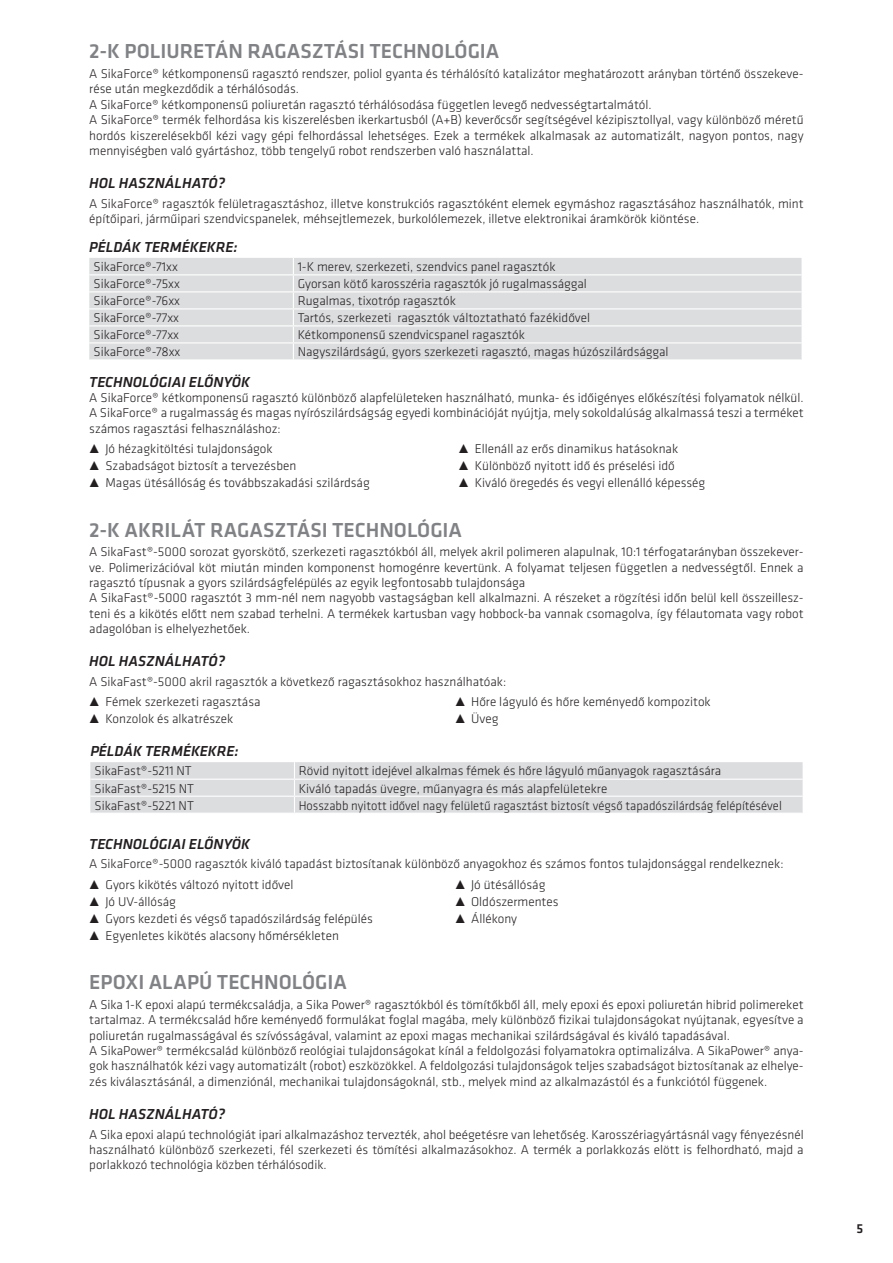
<style>
.page{position:relative;width:893px;height:1263px;background:#fff}
.page>*{position:absolute;margin:0;border:0;box-sizing:border-box;transform-origin:0 0}
.t1{font:500 21px "Klavika";color:#808285}
.t2{font:italic 500 15px "Klavika";color:#231f20}
.t3{font:500 13.5px "Klavika";color:#231f20}
.t4{font:300 13.2px/15.5px "Klavika";color:#231f20}
.t5{font:300 13.2px "Klavika";color:#231f20;scale:.96 1}
</style>
<div class="page">
<div style="left:89px;top:258px;width:712px;height:102px;background:#dcdddf"></div>
<hr style="left:89px;top:274px;width:204px;height:1px;background:#fff">
<hr style="left:293px;top:274px;width:508px;height:1px;background:#fff">
<hr style="left:89px;top:291px;width:204px;height:1px;background:#fff">
<hr style="left:293px;top:291px;width:508px;height:1px;background:#fff">
<hr style="left:89px;top:308px;width:204px;height:1px;background:#fff">
<hr style="left:293px;top:308px;width:508px;height:1px;background:#fff">
<hr style="left:89px;top:325px;width:204px;height:1px;background:#fff">
<hr style="left:293px;top:325px;width:508px;height:1px;background:#fff">
<hr style="left:89px;top:342px;width:204px;height:1px;background:#fff">
<hr style="left:293px;top:342px;width:508px;height:1px;background:#fff">
<svg style="left:293px;top:258px;width:1px;height:102px"></svg>
<svg style="left:90px;top:762px;width:713px;height:51px"></svg>
<h1 class="t1" style="left:89px;top:37px;width:412px">2-K POLIURETÁN RAGASZTÁSI TECHNOLÓGIA</h1>
<p class="t4" style="left:89px;top:66px;width:716px">A SikaForce® kétkomponensű ragasztó rendszer, poliol gyanta és térhálósító katalizátor meghatározott arányban történő összekeve&shy;rése után megkezdődik a térhálósodás.<br>A SikaForce® kétkomponensű poliuretán ragasztó térhálósodása független levegő nedvességtartalmától.<br>A SikaForce® termék felhordása kis kiszerelésben ikerkartusból (A+B) keverőcsőr segítségével kézipisztollyal, vagy különböző méretű hordós kiszerelésekből kézi vagy gépi felhordással lehetséges. Ezek a termékek alkalmasak az automatizált, nagyon pontos, nagy mennyiségben való gyártáshoz, több tengelyű robot rendszerben való használattal.</p>
<p class="t2" style="left:89px;top:173px;width:137px">HOL HASZNÁLHATÓ?</p>
<p class="t4" style="left:89px;top:196px;width:716px">A SikaForce® ragasztók felületragasztáshoz, illetve konstrukciós ragasztóként elemek egymáshoz ragasztásához használhatók, mint építőipari, járműipari szendvicspanelek, méhsejtlemezek, burkolólemezek, illetve elektronikai áramkörök kiöntése.</p>
<p class="t2" style="left:89px;top:237px;width:150px">PÉLDÁK TERMÉKEKRE:</p>
<p class="t4" style="left:94px;top:259px;width:86px">SikaForce®-71xx</p>
<p class="t4" style="left:298px;top:259px;width:259px">1-K merev, szerkezeti, szendvics panel ragasztók</p>
<p class="t4" style="left:94px;top:276px;width:88px">SikaForce®-75xx</p>
<p class="t4" style="left:298px;top:276px;width:291px">Gyorsan kötő karosszéria ragasztók jó rugalmassággal</p>
<p class="t4" style="left:94px;top:293px;width:88px">SikaForce®-76xx</p>
<p class="t4" style="left:298px;top:293px;width:160px">Rugalmas, tixotróp ragasztók</p>
<p class="t4" style="left:94px;top:310px;width:87px">SikaForce®-77xx</p>
<p class="t4" style="left:298px;top:310px;width:294px">Tartós, szerkezeti ragasztók változtatható fazékidővel</p>
<p class="t4" style="left:94px;top:327px;width:87px">SikaForce®-77xx</p>
<p class="t4" style="left:298px;top:327px;width:229px">Kétkomponensű szendvicspanel ragasztók</p>
<p class="t4" style="left:94px;top:344px;width:88px">SikaForce®-78xx</p>
<p class="t4" style="left:298px;top:344px;width:372px">N agyszilárdságú, gyors szerkezeti ragasztó, magas húzószilárdsággal</p>
<p class="t2" style="left:89px;top:371px;width:162px">TECHNOLÓGIAI ELŐNYÖK</p>
<p class="t4" style="left:89px;top:390px;width:716px;text-align:justify">A SikaForce® kétkomponensű ragasztó különböző alapfelületeken használható, munka- és időigényes előkészítési folyamatok nélkül.<br>A SikaForce® a rugalmasság és magas nyírószilárdságság egyedi kombinációját nyújtja, mely sokoldalúság alkalmassá teszi a terméket számos ragasztási felhasználáshoz:</p>
<p class="t4" style="left:89px;top:441px;width:185px">• Jó hézagkitöltési tulajdonságok</p>
<p class="t4" style="left:458px;top:441px;width:221px">• Ellenáll az erős dinamikus hatásoknak</p>
<p class="t4" style="left:89px;top:458px;width:208px">• Szabadságot biztosít a tervezésben</p>
<p class="t4" style="left:458px;top:458px;width:218px">• Különböző nyitott idő és préselési idő</p>
<p class="t4" style="left:89px;top:475px;width:282px">• Magas ütésállóság és továbbszakadási szilárdság</p>
<p class="t4" style="left:458px;top:475px;width:248px">• Kiváló öregedés és vegyi ellenálló képesség</p>
<h1 class="t1" style="left:89px;top:515px;width:374px">2-K AKRILÁT RAGASZTÁSI TECHNOLÓGIA</h1>
<p class="t4" style="left:89px;top:544px;width:716px">A SikaFast®-5000 sorozat gyorskötő, szerkezeti ragasztókból áll, melyek akril polimeren alapulnak, 10:1 térfogatarányban összekever&shy;ve. Polimerizációval köt miután minden komponenst homogénre kevertünk. A folyamat teljesen független a nedvességtől. Ennek a ragasztó típusnak a gyors szilárdságfelépülés az egyik legfontosabb tulajdonsága<br>A SikaFast®-5000 ragasztót 3 mm-nél nem nagyobb vastagságban kell alkalmazni. A részeket a rögzítési időn belül kell összeillesz&shy;teni és a kikötés előtt nem szabad terhelni. A termékek kartusban vagy hobbock-ba vannak csomagolva, így félautomata vagy robot adagolóban is elhelyezhetőek.</p>
<p class="t2" style="left:89px;top:651px;width:137px">HOL HASZNÁLHATÓ?</p>
<p class="t4" style="left:89px;top:674px;width:419px">A SikaFast®-5000 akril ragasztók a következő ragasztásokhoz használhatóak:</p>
<p class="t4" style="left:89px;top:694px;width:173px">• Fémek szerkezeti ragasztása</p>
<p class="t4" style="left:455px;top:694px;width:257px">• Hőre lágyuló és hőre keményedő kompozitok</p>
<p class="t4" style="left:89px;top:711px;width:146px">• Konzolok és alkatrészek</p>
<p class="t4" style="left:455px;top:711px;width:45px">• Üveg</p>
<p class="t2" style="left:90px;top:741px;width:150px">PÉLDÁK TERMÉKEKRE:</p>
<p class="t4" style="left:95px;top:763px;width:99px">SikaFast®-5211 NT</p>
<p class="t4" style="left:299px;top:763px;width:424px">Rövid nyitott idejével alkalmas fémek és hőre lágyuló műanyagok ragasztására</p>
<p class="t4" style="left:95px;top:780px;width:101px">SikaFast®-5215 NT</p>
<p class="t4" style="left:299px;top:780px;width:310px">Kiváló tapadás üvegre, műanyagra és más alapfelületekre</p>
<p class="t4" style="left:95px;top:797px;width:101px">SikaFast®-5221 NT</p>
<p class="t5" style="left:299px;top:797px;width:505px">Hosszabb nyitott idővel nagy felületű ragasztást biztosít végső tapadószilárdság felépítésével</p>
<p class="t2" style="left:89px;top:833px;width:162px">TECHNOLÓGIAI ELŐNYÖK</p>
<p class="t4" style="left:89px;top:856px;width:696px">A SikaForce®-5000 ragasztók kiváló tapadást biztosítanak különböző anyagokhoz és számos fontos tulajdonsággal rendelkeznek:</p>
<p class="t4" style="left:89px;top:876px;width:206px">• Gyors kikötés változó nyitott idővel</p>
<p class="t4" style="left:455px;top:876px;width:92px">• Jó ütésállóság</p>
<p class="t4" style="left:89px;top:893px;width:88px">• Jó UV-állóság</p>
<p class="t4" style="left:455px;top:893px;width:105px">• Oldószermentes</p>
<p class="t4" style="left:89px;top:910px;width:285px">• Gyors kezdeti és végső tapadószilárdság felépülés</p>
<p class="t4" style="left:455px;top:910px;width:64px">• Állékony</p>
<p class="t4" style="left:89px;top:927px;width:251px">• Egyenletes kikötés alacsony hőmérsékleten</p>
<h1 class="t1" style="left:89px;top:968px;width:259px">EPOXI ALAPÚ TECHNOLÓGIA</h1>
<p class="t4" style="left:89px;top:996px;width:716px">A Sika 1-K epoxi alapú termékcsaládja, a Sika Power® ragasztókból és tömítőkből áll, mely epoxi és epoxi poliuretán hibrid polimereket tartalmaz. A termékcsalád hőre keményedő formulákat foglal magába, mely különböző fizikai tulajdonságokat nyújtanak, egyesítve a poliuretán rugalmasságával és szívósságával, valamint az epoxi magas mechanikai szilárdságával és kiváló tapadásával.<br>A SikaPower® termékcsalád különböző reológiai tulajdonságokat kínál a feldolgozási folyamatokra optimalizálva. A SikaPower® anya&shy;gok használhatók kézi vagy automatizált (robot) eszközökkel. A feldolgozási tulajdonságok teljes szabadságot biztosítanak az elhelye&shy;zés kiválasztásánál, a dimenziónál, mechanikai tulajdonságoknál, stb., melyek mind az alkalmazástól és a funkciótól függenek.</p>
<p class="t2" style="left:89px;top:1104px;width:137px">HOL HASZNÁLHATÓ?</p>
<p class="t4" style="left:89px;top:1126px;width:716px;text-align:justify">A Sika epoxi alapú technológiát ipari alkalmazáshoz tervezték, ahol beégetésre van lehetőség. Karosszériagyártásnál vagy fényezésnél használható különböző szerkezeti, fél szerkezeti és tömítési alkalmazásokhoz. A termék a porlakkozás elött is felhordható, majd a porlakkozó technológia közben térhálósodik.</p>
<p class="t3" style="left:856px;top:1219px;width:8px">5</p>
</div>
